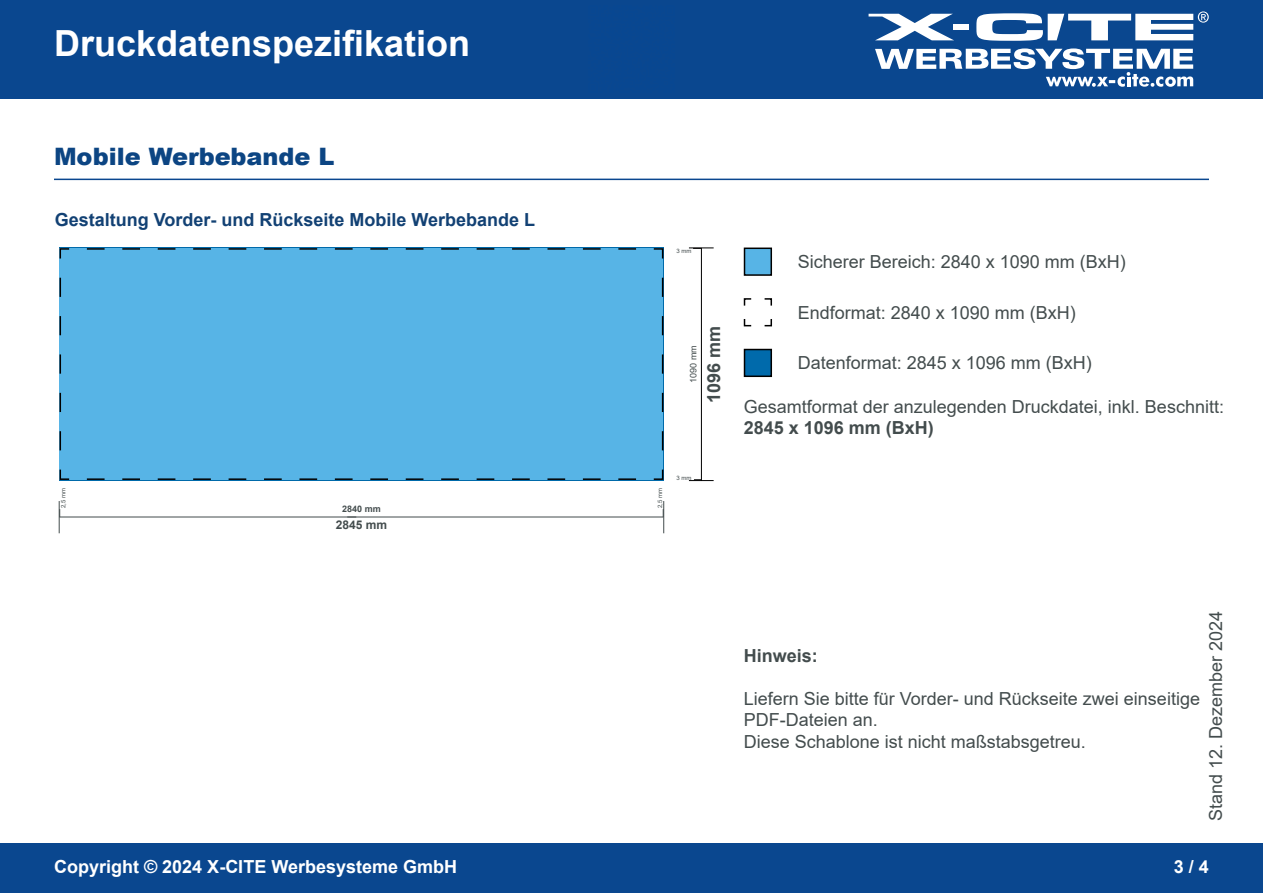
<style>
.page{position:relative;width:1263px;height:893px;background:#fff}
.page>*{position:absolute;margin:0;border:0;box-sizing:border-box;transform-origin:0 0}
.t1{font:700 36px "Arial";color:#fff}
.t2{font:900 24px "Arial";color:#0c4583}
.t3{font:18px/21.6px "Arial";color:#434c4d}
.t4{font:700 18px "Arial";color:#124174}
.t5{font:700 18px "Arial";color:#fff}
.t6{font:700 18px "Arial";color:#434c4d}
.t7{font:700 12px "Arial";color:#434c4d}
.t8{font:700 9px "Arial";color:#434c4d}
.t9{font:9px "Arial";color:#434c4d}
.t10{font:6px "Arial";color:#434c4d}
</style>
<div class="page">
<div style="left:0;top:0;width:1263px;height:98px;background:#0a478f"></div>
<div style="left:0;top:844px;width:1263px;height:49px;background:#0a478f"></div>
<svg style="left:868px;top:14px;width:85px;height:26px"></svg>
<div style="left:953px;top:24px;width:15px;height:6px;background:#fff"></div>
<svg style="left:875px;top:48px;width:318px;height:39px"></svg>
<svg style="left:976px;top:11px;width:233px;height:30px"></svg>
<hr style="left:54px;top:179px;width:1155px;height:1px;background:#0a478f">
<div style="left:744px;top:248px;width:27px;height:27px;background:#57b4e6"></div>
<div style="left:744px;top:248px;width:28px;height:28px;border:2px solid #000"></div>
<svg style="left:743px;top:298px;width:29px;height:29px"></svg>
<div style="left:744px;top:349px;width:27px;height:27px;background:#006aab"></div>
<div style="left:744px;top:349px;width:28px;height:28px;border:2px solid #000"></div>
<div style="left:59px;top:247px;width:605px;height:234px;background:#57b4e6"></div>
<hr style="left:663px;top:501px;width:1px;height:32px;background:#434c4d">
<hr style="left:347px;top:517px;width:316px;height:1px;background:#434c4d">
<hr style="left:59px;top:501px;width:1px;height:32px;background:#434c4d">
<hr style="left:60px;top:517px;width:296px;height:1px;background:#434c4d">
<hr style="left:701px;top:248px;width:1px;height:232px;background:#010000">
<svg style="left:689px;top:248px;width:25px;height:1px"></svg>
<svg style="left:689px;top:479px;width:25px;height:2px"></svg>
<h1 class="t1" style="left:54px;top:18px;width:418px">Druckdatenspezifikation</h1>
<h2 class="t2" style="left:54px;top:139px;width:282px">Mobile Werbebande L</h2>
<p class="t4" style="left:55px;top:207px;width:482px">Gestaltung Vorder- und Rückseite Mobile Werbebande L</p>
<p class="t10" style="left:676px;top:246px;width:16px">3 mm</p>
<p class="t9" style="left:687px;top:383px;width:39px;rotate:-90deg">1090 mm</p>
<p class="t6" style="left:701px;top:403px;width:79px;rotate:-90deg">1096 mm</p>
<p class="t10" style="left:59px;top:508px;width:22px;rotate:-90deg">2,5 mm</p>
<p class="t10" style="left:656px;top:508px;width:22px;rotate:-90deg">2,5 mm</p>
<p class="t8" style="left:342px;top:503px;width:40px">2840 mm</p>
<p class="t7" style="left:336px;top:516px;width:53px">2845 mm</p>
<p class="t10" style="left:676px;top:474px;width:16px">3 mm</p>
<p class="t3" style="left:798px;top:251px;width:330px">Sicherer Bereich: 2840 x 1090 mm (BxH)</p>
<p class="t3" style="left:798px;top:302px;width:280px">Endformat: 2840 x 1090 mm (BxH)</p>
<p class="t3" style="left:798px;top:352px;width:296px">Datenformat: 2845 x 1096 mm (BxH)</p>
<p class="t3" style="left:744px;top:395px;width:482px">Gesamtformat der anzulegenden Druckdatei, inkl. Beschnitt:</p>
<p class="t6" style="left:744px;top:415px;width:192px">2845 x 1096 mm (BxH)</p>
<p class="t6" style="left:744px;top:643px;width:76px">Hinweis:</p>
<p class="t3" style="left:744px;top:688px;width:458px">Liefern Sie bitte für Vorder- und Rückseite zwei einseitige<br>PDF-Dateien an.<br>Diese Schablone ist nicht maßstabsgetreu.</p>
<p class="t3" style="left:1205px;top:821px;width:212px;rotate:-90deg">Stand 12. Dezember 2024</p>
<p class="t5" style="left:54px;top:854px;width:405px">Copyright © 2024 X-CITE Werbesysteme GmbH</p>
<p class="t5" style="left:1174px;top:854px;width:37px">3 / 4</p>
</div>
